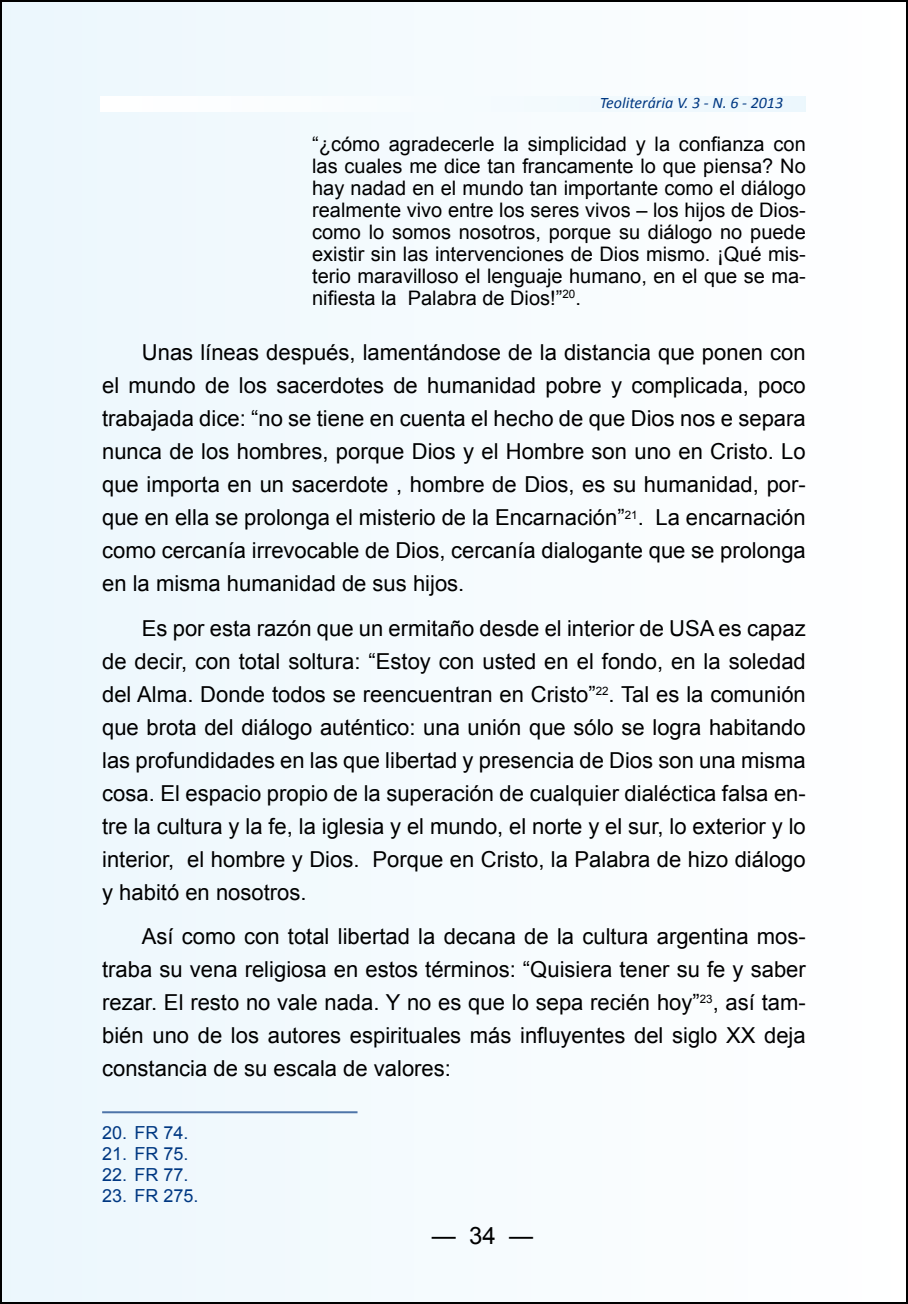
<style>
.page{position:relative;width:908px;height:1304px;background:#fff}
.page>*{position:absolute;margin:0;border:0;box-sizing:border-box;transform-origin:0 0}
.t1{font:24px "Arial";color:#000}
.t2{font:22px/33px "Arial";color:#000;text-align:justify}
.t3{font:20px/22px "Arial";color:#000;text-align:justify}
.t4{font:18px "Arial";color:#003882}
.t5{font:italic 16px "Calibri";color:#003882}
</style>
<div class="page">
<div style="left:1px;top:1px;width:905px;height:1302px;background:#f5fbfe"></div>
<hr style="left:102px;top:1111px;width:255px;height:2px;background:#4d74a8">
<p class="t5" style="left:599px;top:93px;width:185px">Teoliterária V. 3 - N. 6 - 2013</p>
<p class="t3" style="left:312px;top:133px;width:495px">“¿cómo agradecerle la simplicidad y la confianza con las cuales me dice tan francamente lo que piensa? No hay nadad en el mundo tan importante como el diálogo realmente vivo entre los seres vivos – los hijos de Dios&shy;como lo somos nosotros, porque su diálogo no puede existir sin las intervenciones de Dios mismo. ¡Qué mis&shy;terio maravilloso el lenguaje humano, en el que se ma&shy;nifiesta la Palabra de Dios!”<sup>20</sup>.</p>
<p class="t2" style="left:102px;top:336px;width:705px;text-indent:40px">Unas líneas después, lamentándose de la distancia que ponen con el mundo de los sacerdotes de humanidad pobre y complicada, poco trabajada dice: “no se tiene en cuenta el hecho de que Dios nos e separa nunca de los hombres, porque Dios y el Hombre son uno en Cristo. Lo que importa en un sacerdote , hombre de Dios, es su humanidad, por&shy;que en ella se prolonga el misterio de la Encarnación”<sup>21</sup>. La encarnación como cercanía irrevocable de Dios, cercanía dialogante que se prolonga en la misma humanidad de sus hijos.</p>
<p class="t2" style="left:102px;top:612px;width:705px;text-indent:40px">Es por esta razón que un ermitaño desde el interior de USA es capaz de decir, con total soltura: “Estoy con usted en el fondo, en la soledad del Alma. Donde todos se reencuentran en Cristo”<sup>22</sup>. Tal es la comunión que brota del diálogo auténtico: una unión que sólo se logra habitando las profundidades en las que libertad y presencia de Dios son una misma cosa. El espacio propio de la superación de cualquier dialéctica falsa en&shy;tre la cultura y la fe, la iglesia y el mundo, el norte y el sur, lo exterior y lo interior, el hombre y Dios. Porque en Cristo, la Palabra de hizo diálogo y habitó en nosotros.</p>
<p class="t2" style="left:102px;top:920px;width:705px;text-indent:40px">Así como con total libertad la decana de la cultura argentina mos&shy;traba su vena religiosa en estos términos: “Quisiera tener su fe y saber rezar. El resto no vale nada. Y no es que lo sepa recién hoy”<sup>23</sup>, así tam&shy;bién uno de los autores espirituales más influyentes del siglo XX deja constancia de su escala de valores:</p>
<p class="t4" style="left:102px;top:1121px;width:88px">20. FR 74.</p>
<p class="t4" style="left:102px;top:1142px;width:88px">21. FR 75.</p>
<p class="t4" style="left:102px;top:1163px;width:88px">22. FR 77.</p>
<p class="t4" style="left:102px;top:1184px;width:98px">23. FR 275.</p>
<p class="t1" style="left:431px;top:1219px;width:103px">— 34 —</p>
</div>
